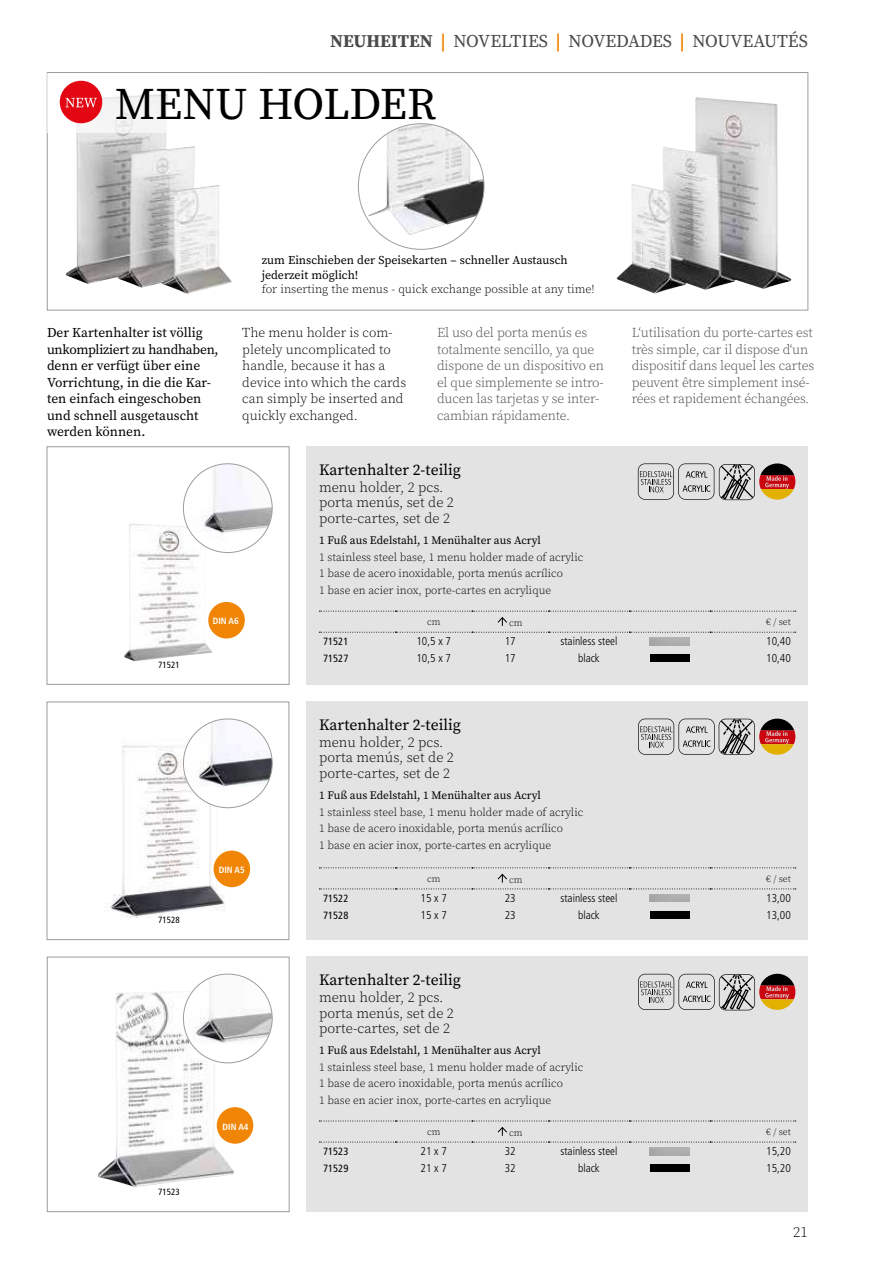
<style>
.page{position:relative;width:893px;height:1263px;background:#fff}
.page>*{position:absolute;margin:0;border:0;box-sizing:border-box;transform-origin:0 0}
.t1{font:45px "Source Serif Pro";letter-spacing:-.015em;color:#000}
.t2{font:18px "Source Serif Pro";letter-spacing:-.01em;color:#4a4a49}
.t3{font:15.75px "Source Serif Pro";color:#000}
.t4{font:300 15px "Source Serif Pro";color:#000}
.t5{font:300 14.25px/15.8px "Source Serif Pro";color:#000}
.t6{font:300 13.5px/16.5px "Source Serif Pro";letter-spacing:-.01em;color:#4a4a49}
.t7{font:13.5px/16.5px "Source Serif Pro";color:#000}
.t8{font:300 13.5px/16.5px "Source Serif Pro";color:#000}
.t9{font:12px/14.4px "Source Serif Pro";color:#000}
.t10{font:300 12px "Source Serif Pro";color:#000}
.t11{font:300 11.4px/16.5px "Source Serif Pro";color:#000}
.t12{font:300 condensed 11.4px "Frutiger LT Std";color:#000}
.t13{font:11.4px "Source Serif Pro";color:#000}
.t14{font:condensed 10.5px "Frutiger LT Std";color:#000}
.t15{font:300 9.75px "Source Serif Pro";color:#000}
.t16{font:700 condensed 9px "Frutiger LT Std";color:#fff}
.t17{font:condensed 9px "Frutiger LT Std";color:#000}
.s1{font-weight:700}
.s2{font-weight:700;color:#f18606}
</style>
<div class="page">
<div style="left:217px;top:1107px;width:36px;height:37px;background:#f18606;border-radius:50%"></div>
<img style="left:124px;top:523px;width:88px;height:138px">
<div style="left:47px;top:446px;width:242px;height:239px;border:1px solid #9d9d9c"></div>
<img style="left:98px;top:992px;width:137px;height:195px">
<div style="left:47px;top:957px;width:242px;height:255px;border:1px solid #9d9d9c"></div>
<div style="left:306px;top:446px;width:502px;height:239px;background:#e3e3e3"></div>
<div style="left:306px;top:702px;width:502px;height:238px;background:#e3e3e3"></div>
<div style="left:306px;top:957px;width:502px;height:255px;background:#e3e3e3"></div>
<svg style="left:638px;top:463px;width:117px;height:37px"></svg>
<svg style="left:638px;top:719px;width:117px;height:36px"></svg>
<svg style="left:638px;top:974px;width:117px;height:36px"></svg>
<div style="left:183px;top:464px;width:89px;height:88px;background:#fff;border-radius:50%"></div>
<img style="left:183px;top:464px;width:89px;height:78px">
<div style="left:183px;top:974px;width:89px;height:89px;background:#fff;border-radius:50%"></div>
<img style="left:183px;top:974px;width:89px;height:72px">
<img style="left:66px;top:132px;width:166px;height:162px">
<img style="left:616px;top:132px;width:176px;height:162px">
<img style="left:368px;top:124px;width:116px;height:111px">
<div style="left:60px;top:81px;width:42px;height:42px;background:#e30613;border-radius:50%"></div>
<svg style="left:66px;top:98px;width:31px;height:9px"></svg>
<svg style="left:760px;top:719px;width:34px;height:11px"></svg>
<div style="left:759px;top:730px;width:36px;height:14px;background:#ca0510"></div>
<svg style="left:761px;top:744px;width:33px;height:11px"></svg>
<svg style="left:765px;top:731px;width:24px;height:13px"></svg>
<svg style="left:760px;top:974px;width:34px;height:11px"></svg>
<div style="left:759px;top:985px;width:36px;height:14px;background:#ca0510"></div>
<svg style="left:761px;top:999px;width:33px;height:11px"></svg>
<svg style="left:765px;top:986px;width:24px;height:13px"></svg>
<svg style="left:760px;top:463px;width:34px;height:12px"></svg>
<div style="left:759px;top:475px;width:36px;height:14px;background:#ca0510"></div>
<svg style="left:761px;top:489px;width:33px;height:11px"></svg>
<svg style="left:765px;top:476px;width:24px;height:13px"></svg>
<svg style="left:319px;top:632px;width:477px;height:1px"></svg>
<svg style="left:319px;top:611px;width:477px;height:15px"></svg>
<div style="left:650px;top:655px;width:40px;height:7px;background:#000"></div>
<svg style="left:319px;top:867px;width:477px;height:1px"></svg>
<svg style="left:319px;top:874px;width:477px;height:15px"></svg>
<div style="left:650px;top:911px;width:40px;height:8px;background:#000"></div>
<svg style="left:319px;top:1142px;width:477px;height:1px"></svg>
<svg style="left:319px;top:1121px;width:477px;height:15px"></svg>
<div style="left:650px;top:1164px;width:40px;height:8px;background:#000"></div>
<img style="left:104px;top:745px;width:153px;height:172px">
<div style="left:47px;top:702px;width:242px;height:238px;border:1px solid #9d9d9c"></div>
<div style="left:183px;top:719px;width:89px;height:89px;background:#fff;border-radius:50%"></div>
<img style="left:183px;top:719px;width:89px;height:69px">
<div style="left:208px;top:602px;width:37px;height:36px;background:#f18606;border-radius:50%"></div>
<div style="left:214px;top:850px;width:36px;height:37px;background:#f18606;border-radius:50%"></div>
<h2 class="t2" style="left:330px;top:29px;width:479px"><span class="s1">NEUHEITEN</span> <span class="s2">|</span> NOVELTIES <span class="s2">|</span> NOVEDADES <span class="s2">|</span> NOUVEAUTÉS</h2>
<h1 class="t1" style="left:115px;top:74px;width:323px">MENU HOLDER</h1>
<p class="t9" style="left:262px;top:253px;width:307px">zum Einschieben der Speisekarten – schneller Austausch jederzeit möglich!</p>
<p class="t10" style="left:262px;top:281px;width:334px">for inserting the menus - quick exchange possible at any time!</p>
<p class="t7" style="left:47px;top:324px;width:173px">Der Kartenhalter ist völlig unkompliziert zu handhaben, denn er verfügt über eine<br>Vorrichtung, in die die Kar&shy;ten einfach eingeschoben und schnell ausgetauscht werden können.</p>
<p class="t6" style="left:632px;top:325px;width:184px">L‘utilisation du porte-cartes est très simple, car il dispose d‘un dispositif dans lequel les cartes peuvent être simplement insé&shy;rées et rapidement échangées.</p>
<p class="t8" style="left:242px;top:325px;width:165px">The menu holder is com&shy;pletely uncomplicated to handle, because it has a device into which the cards can simply be inserted and quickly exchanged.</p>
<p class="t6" style="left:437px;top:325px;width:168px">El uso del porta menús es totalmente sencillo, ya que dispone de un dispositivo en el que simplemente se intro&shy;ducen las tarjetas y se inter&shy;cambian rápidamente.</p>
<h3 class="t3" style="left:319px;top:459px;width:143px">Kartenhalter 2-teilig</h3>
<p class="t5" style="left:319px;top:479px;width:136px">menu holder, 2 pcs. porta menús, set de 2 porte-cartes, set de 2</p>
<p class="t17" style="left:158px;top:659px;width:23px">71521</p>
<p class="t16" style="left:213px;top:615px;width:28px">DIN A6</p>
<p class="t17" style="left:158px;top:914px;width:23px">71528</p>
<p class="t16" style="left:219px;top:864px;width:28px">DIN A5</p>
<p class="t17" style="left:158px;top:1186px;width:23px">71523</p>
<p class="t16" style="left:223px;top:1121px;width:28px">DIN A4</p>
<p class="t13" style="left:319px;top:533px;width:223px">1 Fuß aus Edelstahl, 1 Menühalter aus Acryl</p>
<p class="t11" style="left:319px;top:549px;width:266px">1 stainless steel base, 1 menu holder made of acrylic<br>1 base de acero inoxidable, porta menús acrílico<br>1 base en acier inox, porte-cartes en acrylique</p>
<p class="t15" style="left:427px;top:616px;width:15px">cm</p>
<p class="t15" style="left:509px;top:616px;width:15px">cm</p>
<p class="t15" style="left:766px;top:616px;width:26px">€ / set</p>
<p class="t14" style="left:323px;top:635px;width:27px">71521</p>
<p class="t12" style="left:416px;top:635px;width:36px">10,5 x 7</p>
<p class="t12" style="left:505px;top:635px;width:12px">17</p>
<p class="t12" style="left:560px;top:635px;width:59px">stainless steel</p>
<p class="t12" style="left:766px;top:635px;width:26px">10,40</p>
<p class="t14" style="left:323px;top:652px;width:27px">71527</p>
<p class="t12" style="left:416px;top:652px;width:36px">10,5 x 7</p>
<p class="t12" style="left:505px;top:652px;width:12px">17</p>
<p class="t12" style="left:578px;top:652px;width:23px">black</p>
<p class="t12" style="left:766px;top:652px;width:26px">10,40</p>
<h3 class="t3" style="left:319px;top:714px;width:143px">Kartenhalter 2-teilig</h3>
<p class="t5" style="left:319px;top:734px;width:136px">menu holder, 2 pcs. porta menús, set de 2 porte-cartes, set de 2</p>
<p class="t13" style="left:319px;top:788px;width:223px">1 Fuß aus Edelstahl, 1 Menühalter aus Acryl</p>
<p class="t11" style="left:319px;top:804px;width:266px">1 stainless steel base, 1 menu holder made of acrylic<br>1 base de acero inoxidable, porta menús acrílico<br>1 base en acier inox, porte-cartes en acrylique</p>
<p class="t15" style="left:427px;top:872px;width:15px">cm</p>
<p class="t15" style="left:509px;top:873px;width:15px">cm</p>
<p class="t15" style="left:766px;top:872px;width:26px">€ / set</p>
<p class="t14" style="left:323px;top:892px;width:27px">71522</p>
<p class="t12" style="left:421px;top:892px;width:28px">15 x 7</p>
<p class="t12" style="left:505px;top:892px;width:12px">23</p>
<p class="t12" style="left:560px;top:892px;width:59px">stainless steel</p>
<p class="t12" style="left:766px;top:892px;width:26px">13,00</p>
<p class="t14" style="left:323px;top:909px;width:27px">71528</p>
<p class="t12" style="left:421px;top:909px;width:28px">15 x 7</p>
<p class="t12" style="left:505px;top:909px;width:12px">23</p>
<p class="t12" style="left:578px;top:909px;width:23px">black</p>
<p class="t12" style="left:766px;top:909px;width:26px">13,00</p>
<h3 class="t3" style="left:319px;top:969px;width:143px">Kartenhalter 2-teilig</h3>
<p class="t5" style="left:319px;top:989px;width:136px">menu holder, 2 pcs. porta menús, set de 2 porte-cartes, set de 2</p>
<p class="t13" style="left:319px;top:1043px;width:223px">1 Fuß aus Edelstahl, 1 Menühalter aus Acryl</p>
<p class="t11" style="left:319px;top:1059px;width:266px">1 stainless steel base, 1 menu holder made of acrylic<br>1 base de acero inoxidable, porta menús acrílico<br>1 base en acier inox, porte-cartes en acrylique</p>
<p class="t15" style="left:427px;top:1125px;width:15px">cm</p>
<p class="t15" style="left:509px;top:1126px;width:15px">cm</p>
<p class="t15" style="left:766px;top:1125px;width:26px">€ / set</p>
<p class="t14" style="left:323px;top:1145px;width:27px">71523</p>
<p class="t12" style="left:421px;top:1145px;width:28px">21 x 7</p>
<p class="t12" style="left:505px;top:1145px;width:12px">32</p>
<p class="t12" style="left:560px;top:1145px;width:59px">stainless steel</p>
<p class="t12" style="left:766px;top:1145px;width:26px">15,20</p>
<p class="t14" style="left:323px;top:1162px;width:27px">71529</p>
<p class="t12" style="left:421px;top:1162px;width:28px">21 x 7</p>
<p class="t12" style="left:505px;top:1162px;width:12px">32</p>
<p class="t12" style="left:578px;top:1162px;width:23px">black</p>
<p class="t12" style="left:766px;top:1162px;width:26px">15,20</p>
<h3 class="t4" style="left:793px;top:1223px;width:16px">21</h3>
</div>
